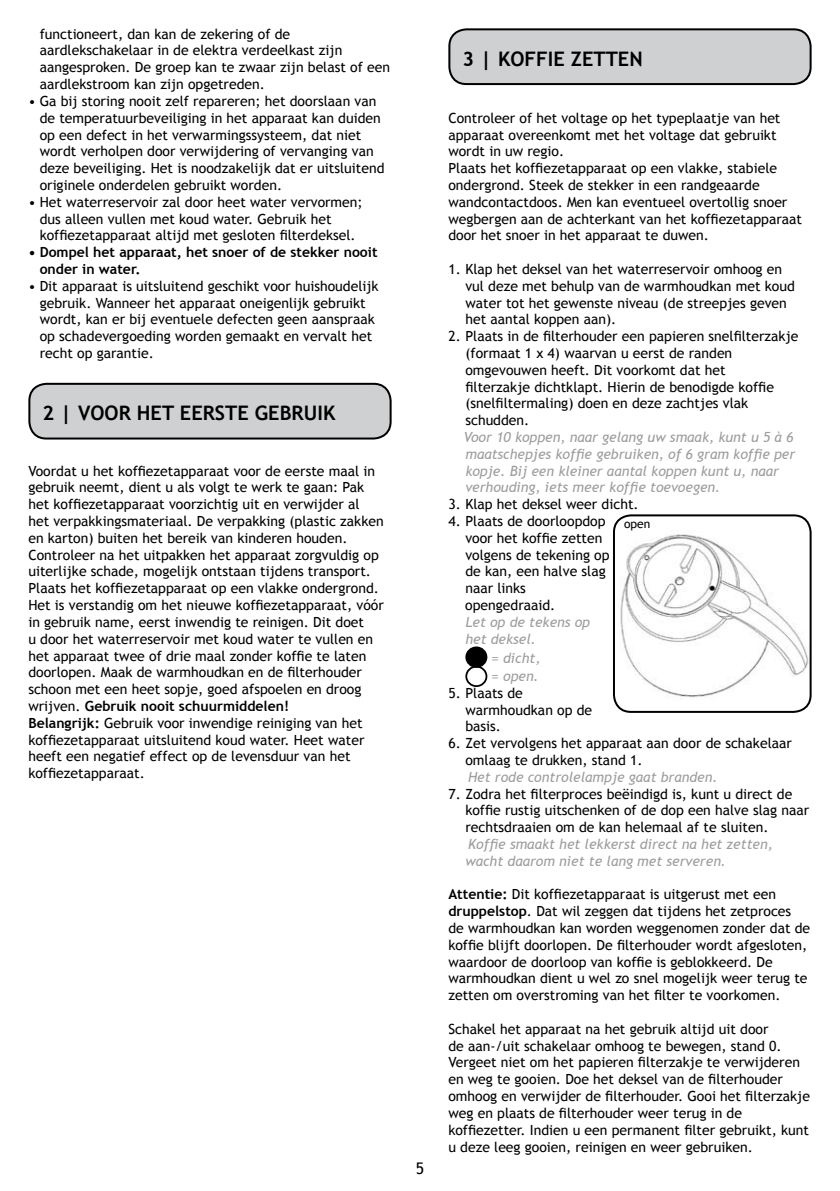
<style>
.page{position:relative;width:840px;height:1191px;background:#fff}
.page>*{position:absolute;margin:0;border:0;box-sizing:border-box;transform-origin:0 0}
.t1{font:700 20px "Trebuchet MS";color:#000}
.t2{font:16px "Trebuchet MS";color:#000}
.t3{font:14px/16.8px "Trebuchet MS";color:#000}
.t4{font:italic 14px/16.8px "Trebuchet MS";color:#9c9d9f}
.t5{font:700 14px/16.8px "Trebuchet MS";color:#000}
.t6{font:12px "Trebuchet MS";color:#000}
.s1{font-weight:700}
</style>
<div class="page">
<div style="left:466px;top:647px;width:20px;height:20px;background:#000;border-radius:50%"></div>
<div style="left:465px;top:646px;width:22px;height:22px;border:2px solid #000;border-radius:50%"></div>
<div style="left:465px;top:665px;width:22px;height:22px;border:2px solid #000;border-radius:50%"></div>
<div style="left:449px;top:29px;width:361px;height:55px;background:#cfd0d1;border-radius:17px"></div>
<div style="left:448px;top:28px;width:363px;height:57px;border:2px solid #000;border-radius:17px"></div>
<img style="left:615px;top:530px;width:193px;height:169px">
<div style="left:612px;top:514px;width:199px;height:199px;border:2px solid #000;border-radius:17px"></div>
<div style="left:29px;top:384px;width:361px;height:54px;background:#cfd0d1;border-radius:17px"></div>
<div style="left:28px;top:383px;width:363px;height:56px;border:2px solid #000;border-radius:17px"></div>
<p class="t3" style="left:40px;top:26px;width:352px">functioneert, dan kan de zekering of de aardlekschakelaar in de elektra verdeelkast zijn aangesproken. De groep kan te zwaar zijn belast of een aardlekstroom kan zijn opgetreden.</p>
<p class="t3" style="left:40px;top:93px;width:346px;text-indent:-11px">• Ga bij storing nooit zelf repareren; het doorslaan van de temperatuurbeveiliging in het apparaat kan duiden op een defect in het verwarmingssysteem, dat niet wordt verholpen door verwijdering of vervanging van deze beveiliging. Het is noodzakelijk dat er uitsluitend originele onderdelen gebruikt worden.</p>
<p class="t3" style="left:40px;top:194px;width:324px;text-indent:-11px">• Het waterreservoir zal door heet water vervormen; dus alleen vullen met koud water. Gebruik het koffiezetapparaat altijd met gesloten filterdeksel.</p>
<p class="t5" style="left:40px;top:244px;width:339px;text-indent:-11px">• Dompel het apparaat, het snoer of de stekker nooit onder in water.</p>
<p class="t3" style="left:40px;top:278px;width:340px;text-indent:-11px">• Dit apparaat is uitsluitend geschikt voor huishoudelijk gebruik. Wanneer het apparaat oneigenlijk gebruikt wordt, kan er bij eventuele defecten geen aanspraak op schadevergoeding worden gemaakt en vervalt het recht op garantie.</p>
<h1 class="t1" style="left:43px;top:401px;width:293px">2 | Voor het eerste gebruik</h1>
<p class="t3" style="left:28px;top:462px;width:357px">Voordat u het koffiezetapparaat voor de eerste maal in gebruik neemt, dient u als volgt te werk te gaan: Pak het koffiezetapparaat voorzichtig uit en verwijder al<br>het verpakkingsmateriaal. De verpakking (plastic zakken en karton) buiten het bereik van kinderen houden.<br>Controleer na het uitpakken het apparaat zorgvuldig op uiterlijke schade, mogelijk ontstaan tijdens transport.<br>Plaats het koffiezetapparaat op een vlakke ondergrond.<br>Het is verstandig om het nieuwe koffiezetapparaat, vóór in gebruik name, eerst inwendig te reinigen. Dit doet<br>u door het waterreservoir met koud water te vullen en het apparaat twee of drie maal zonder koffie te laten doorlopen. Maak de warmhoudkan en de filterhouder schoon met een heet sopje, goed afspoelen en droog wrijven. <span class="s1">Gebruik nooit schuurmiddelen!<br>Belangrijk:</span> Gebruik voor inwendige reiniging van het koffiezetapparaat uitsluitend koud water. Heet water heeft een negatief effect op de levensduur van het koffiezetapparaat.</p>
<p class="t2" style="left:415px;top:1159px;width:10px">5</p>
<h1 class="t1" style="left:462px;top:46px;width:58px">3|KOFFIE</h1>
<h1 class="t1" style="left:570px;top:46px;width:24px">ZETTEN</h1>
<p class="t3" style="left:448px;top:110px;width:355px">Controleer of het voltage op het typeplaatje van het apparaat overeenkomt met het voltage dat gebruikt wordt in uw regio.<br>Plaats het koffiezetapparaat op een vlakke, stabiele ondergrond. Steek de stekker in een randgeaarde wandcontactdoos. Men kan eventueel overtollig snoer wegbergen aan de achterkant van het koffiezetapparaat door het snoer in het apparaat te duwen.</p>
<p class="t3" style="left:465px;top:261px;width:331px;text-indent:-17px">1. Klap het deksel van het waterreservoir omhoog en vul deze met behulp van de warmhoudkan met koud water tot het gewenste niveau (de streepjes geven het aantal koppen aan).</p>
<p class="t3" style="left:465px;top:328px;width:334px;text-indent:-17px">2. Plaats in de filterhouder een papieren snelfilterzakje (formaat 1 x 4) waarvan u eerst de randen omgevouwen heeft. Dit voorkomt dat het<br>filterzakje dichtklapt. Hierin de benodigde koffie (snelfiltermaling) doen en deze zachtjes vlak schudden.</p>
<p class="t4" style="left:463px;top:429px;width:333px">Voor 10 koppen, naar gelang uw smaak, kunt u 5 à 6 maatschepjes koffie gebruiken, of 6 gram koffie per kopje. Bij een kleiner aantal koppen kunt u, naar verhouding, iets meer koffie toevoegen.</p>
<p class="t3" style="left:448px;top:496px;width:192px">3. Klap het deksel weer dicht.</p>
<p class="t3" style="left:465px;top:513px;width:146px;text-indent:-17px">4. Plaats de doorloopdop voor het koffie zetten volgens de tekening op de kan, een halve slag naar links opengedraaid.</p>
<p class="t4" style="left:465px;top:613px;width:126px">Let op de tekens op het deksel.</p>
<p class="t4" style="left:491px;top:649px;width:50px;line-height:18px">= dicht, = open.</p>
<p class="t3" style="left:465px;top:684px;width:128px;text-indent:-17px">5. Plaats de warmhoudkan op de basis.</p>
<p class="t3" style="left:465px;top:735px;width:328px;text-indent:-17px">6. Zet vervolgens het apparaat aan door de schakelaar omlaag te drukken, stand 1.</p>
<p class="t4" style="left:468px;top:768px;width:251px">Het rode controlelampje gaat branden.</p>
<p class="t3" style="left:465px;top:785px;width:345px;text-indent:-17px">7. Zodra het filterproces beëindigd is, kunt u direct de koffie rustig uitschenken of de dop een halve slag naar rechtsdraaien om de kan helemaal af te sluiten.</p>
<p class="t4" style="left:465px;top:835px;width:309px">Koffie smaakt het lekkerst direct na het zetten, wacht daarom niet te lang met serveren.</p>
<p class="t3" style="left:448px;top:886px;width:363px"><span class="s1">Attentie:</span> Dit koffiezetapparaat is uitgerust met een <span class="s1">druppelstop</span>. Dat wil zeggen dat tijdens het zetproces<br>de warmhoudkan kan worden weggenomen zonder dat de koffie blijft doorlopen. De filterhouder wordt afgesloten, waardoor de doorloop van koffie is geblokkeerd. De warmhoudkan dient u wel zo snel mogelijk weer terug te zetten om overstroming van het filter te voorkomen.</p>
<p class="t3" style="left:448px;top:1020px;width:363px">Schakel het apparaat na het gebruik altijd uit door<br>de aan- /uit schakelaar omhoog te bewegen, stand 0.<br>Vergeet niet om het papieren filterzakje te verwijderen en weg te gooien. Doe het deksel van de filterhouder omhoog en verwijder de filterhouder. Gooi het filterzakje weg en plaats de filterhouder weer terug in de koffiezetter. Indien u een permanent filter gebruikt, kunt u deze leeg gooien, reinigen en weer gebruiken.</p>
<p class="t6" style="left:623px;top:517px;width:28px">open</p>
</div>
